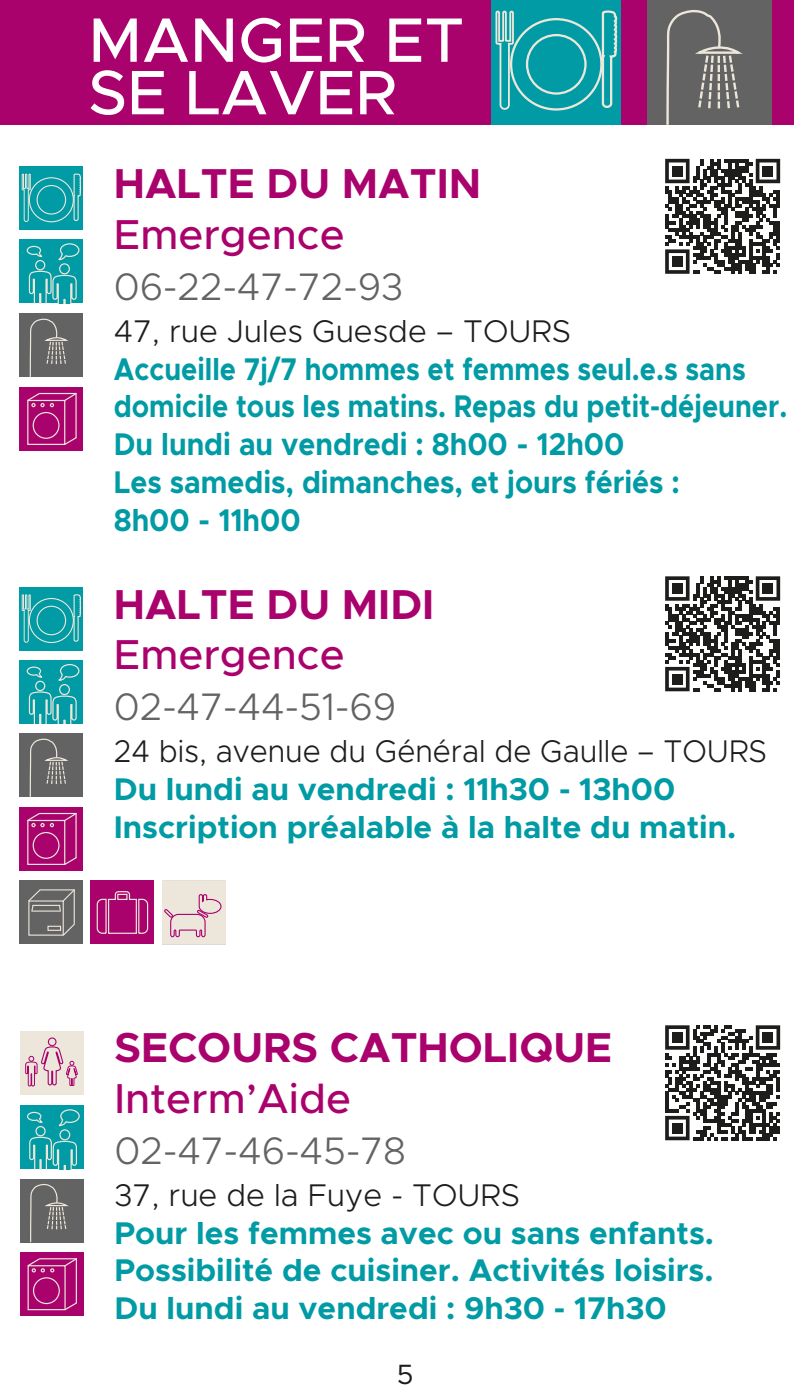
<style>
.page{position:relative;width:794px;height:1389px;background:#fff}
.page>*{position:absolute;margin:0;border:0;box-sizing:border-box;transform-origin:0 0}
.t1{font:500 63px/52.5px "Metropolis";color:#fff}
.t2{font:700 42px "Metropolis";color:#aa026d}
.t3{font:500 42px "Metropolis";color:#aa026d}
.t4{font:300 38.5px "Metropolis";color:#646363}
.t5{font:700 31.5px/37.8px "Metropolis";color:#009ba4;text-align:justify}
.t6{font:700 31.5px/37.8px "Metropolis";color:#009ba4;scale:.87 1}
.t7{font:300 31.5px "Metropolis";color:#1d1d1b}
.t8{font:300 31.5px "Metropolis";color:#1d1d1b;scale:.96 1}
.t9{font:28px "Metropolis";color:#1d1d1b}
</style>
<div class="page">
<div style="left:20px;top:1031px;width:64px;height:63px;background:#ede7db"></div>
<div style="left:48px;top:1037px;width:9px;height:9px;border:1px solid #aa026d;border-radius:50%"></div>
<svg style="left:25px;top:1044px;width:53px;height:43px"></svg>
<div style="left:20px;top:1105px;width:64px;height:64px;background:#009ba4"></div>
<svg style="left:27px;top:1111px;width:16px;height:12px"></svg>
<svg style="left:58px;top:1109px;width:22px;height:18px"></svg>
<div style="left:35px;top:1126px;width:11px;height:10px;border:1px solid #ede7db;border-radius:50%"></div>
<div style="left:59px;top:1129px;width:11px;height:11px;border:1px solid #ede7db;border-radius:50%"></div>
<svg style="left:29px;top:1136px;width:48px;height:33px"></svg>
<div style="left:20px;top:1253px;width:63px;height:63px;background:#aa026d"></div>
<div style="left:28px;top:1265px;width:38px;height:45px;border:1px solid #ede7db"></div>
<svg style="left:63px;top:1259px;width:13px;height:8px"></svg>
<svg style="left:63px;top:1301px;width:14px;height:10px"></svg>
<hr style="left:39px;top:1258px;width:38px;height:1px;background:#ede7db">
<hr style="left:76px;top:1259px;width:1px;height:44px;background:#ede7db">
<div style="left:33px;top:1277px;width:27px;height:27px;border:1px solid #ede7db;border-radius:50%"></div>
<svg style="left:27px;top:1258px;width:27px;height:14px"></svg>
<div style="left:20px;top:1179px;width:63px;height:63px;background:#646363"></div>
<svg style="left:30px;top:1183px;width:39px;height:59px"></svg>
<div style="left:19px;top:660px;width:64px;height:64px;background:#009ba4"></div>
<svg style="left:26px;top:666px;width:17px;height:12px"></svg>
<svg style="left:58px;top:664px;width:22px;height:17px"></svg>
<div style="left:35px;top:681px;width:10px;height:10px;border:1px solid #ede7db;border-radius:50%"></div>
<div style="left:59px;top:684px;width:11px;height:11px;border:1px solid #ede7db;border-radius:50%"></div>
<svg style="left:28px;top:691px;width:49px;height:33px"></svg>
<div style="left:20px;top:587px;width:63px;height:63px;background:#009ba4"></div>
<svg style="left:21px;top:594px;width:10px;height:49px"></svg>
<svg style="left:73px;top:595px;width:8px;height:47px"></svg>
<div style="left:29px;top:598px;width:45px;height:45px;border:1px solid #ede7db;border-radius:50%"></div>
<div style="left:37px;top:606px;width:29px;height:29px;border:1px solid #ede7db;border-radius:50%"></div>
<div style="left:19px;top:239px;width:64px;height:64px;background:#009ba4"></div>
<svg style="left:26px;top:245px;width:17px;height:12px"></svg>
<svg style="left:58px;top:243px;width:22px;height:18px"></svg>
<div style="left:35px;top:260px;width:10px;height:10px;border:1px solid #ede7db;border-radius:50%"></div>
<div style="left:59px;top:263px;width:11px;height:11px;border:1px solid #ede7db;border-radius:50%"></div>
<svg style="left:28px;top:270px;width:49px;height:33px"></svg>
<div style="left:20px;top:166px;width:63px;height:63px;background:#009ba4"></div>
<svg style="left:21px;top:173px;width:10px;height:49px"></svg>
<svg style="left:73px;top:174px;width:8px;height:48px"></svg>
<div style="left:29px;top:177px;width:45px;height:45px;border:1px solid #ede7db;border-radius:50%"></div>
<div style="left:37px;top:185px;width:29px;height:30px;border:1px solid #ede7db;border-radius:50%"></div>
<div style="left:20px;top:807px;width:63px;height:64px;background:#aa026d"></div>
<div style="left:27px;top:820px;width:38px;height:45px;border:1px solid #ede7db"></div>
<svg style="left:63px;top:812px;width:14px;height:10px"></svg>
<svg style="left:63px;top:856px;width:14px;height:9px"></svg>
<hr style="left:39px;top:813px;width:38px;height:1px;background:#ede7db">
<hr style="left:75px;top:814px;width:2px;height:44px;background:#ede7db">
<div style="left:33px;top:832px;width:27px;height:27px;border:1px solid #ede7db;border-radius:50%"></div>
<svg style="left:27px;top:812px;width:27px;height:15px"></svg>
<div style="left:20px;top:734px;width:63px;height:63px;background:#646363"></div>
<svg style="left:29px;top:738px;width:39px;height:59px"></svg>
<div style="left:20px;top:387px;width:63px;height:64px;background:#aa026d"></div>
<div style="left:27px;top:400px;width:38px;height:45px;border:1px solid #ede7db"></div>
<svg style="left:63px;top:392px;width:14px;height:10px"></svg>
<svg style="left:63px;top:436px;width:14px;height:9px"></svg>
<hr style="left:39px;top:393px;width:38px;height:1px;background:#ede7db">
<hr style="left:75px;top:394px;width:2px;height:44px;background:#ede7db">
<div style="left:33px;top:412px;width:27px;height:27px;border:1px solid #ede7db;border-radius:50%"></div>
<svg style="left:27px;top:392px;width:27px;height:15px"></svg>
<div style="left:20px;top:314px;width:63px;height:63px;background:#646363"></div>
<svg style="left:29px;top:318px;width:39px;height:59px"></svg>
<div style="left:162px;top:881px;width:64px;height:63px;background:#ede7db"></div>
<svg style="left:164px;top:894px;width:58px;height:44px"></svg>
<div style="left:20px;top:881px;width:63px;height:63px;background:#646363"></div>
<div style="left:28px;top:900px;width:36px;height:36px;background:#646363;border:1px solid #ede7db"></div>
<svg style="left:62px;top:923px;width:13px;height:13px"></svg>
<hr style="left:74px;top:890px;width:1px;height:34px;background:#ede7db">
<svg style="left:28px;top:889px;width:47px;height:23px"></svg>
<hr style="left:31px;top:910px;width:30px;height:2px;background:#ede7db">
<div style="left:47px;top:926px;width:14px;height:5px;border:1px solid #ede7db"></div>
<div style="left:91px;top:881px;width:63px;height:63px;background:#aa026d"></div>
<svg style="left:96px;top:892px;width:53px;height:42px"></svg>
<svg style="left:665px;top:159px;width:115px;height:115px"></svg>
<div style="left:672px;top:166px;width:10px;height:10px;background:#1d1d1b"></div>
<div style="left:762px;top:166px;width:11px;height:10px;background:#1d1d1b"></div>
<div style="left:672px;top:256px;width:10px;height:11px;background:#1d1d1b"></div>
<svg style="left:665px;top:576px;width:115px;height:115px"></svg>
<div style="left:672px;top:583px;width:10px;height:11px;background:#1d1d1b"></div>
<div style="left:762px;top:583px;width:11px;height:11px;background:#1d1d1b"></div>
<div style="left:672px;top:674px;width:10px;height:10px;background:#1d1d1b"></div>
<svg style="left:665px;top:1025px;width:115px;height:115px"></svg>
<div style="left:672px;top:1032px;width:10px;height:11px;background:#1d1d1b"></div>
<div style="left:762px;top:1032px;width:11px;height:11px;background:#1d1d1b"></div>
<div style="left:672px;top:1123px;width:10px;height:10px;background:#1d1d1b"></div>
<div style="left:0;top:0;width:794px;height:125px;background:#aa026d"></div>
<div style="left:491px;top:0;width:130px;height:125px;background:#009ba4"></div>
<svg style="left:495px;top:10px;width:20px;height:100px"></svg>
<svg style="left:600px;top:11px;width:17px;height:97px"></svg>
<div style="left:510px;top:18px;width:92px;height:93px;border:2px solid #ede7db;border-radius:50%"></div>
<div style="left:526px;top:34px;width:60px;height:61px;border:2px solid #ede7db;border-radius:50%"></div>
<div style="left:646px;top:0;width:125px;height:125px;background:#646363"></div>
<svg style="left:666px;top:9px;width:77px;height:116px"></svg>
<h1 class="t1" style="left:88px;top:14px;width:378px">MANGER ET<br>SE LAVER</h1>
<h2 class="t2" style="left:114px;top:157px;width:369px">HALTE DU MATIN</h2>
<h2 class="t3" style="left:114px;top:208px;width:232px">Emergence</h2>
<p class="t4" style="left:114px;top:263px;width:291px">06-22-47-72-93</p>
<p class="t7" style="left:114px;top:311px;width:459px">47, rue Jules Guesde – TOURS</p>
<p class="t6" style="left:114px;top:350px;width:775px">Accueille 7j/7 hommes et femmes seul.e.s sans domicile tous les matins. Repas du petit-déjeuner.<br>Du lundi au vendredi : 8h00 - 12h00<br>Les samedis, dimanches, et jours fériés :<br>8h00 - 11h00</p>
<h2 class="t2" style="left:114px;top:578px;width:322px">HALTE DU MIDI</h2>
<h2 class="t3" style="left:114px;top:628px;width:232px">Emergence</h2>
<p class="t4" style="left:114px;top:683px;width:284px">02-47-44-51-69</p>
<p class="t8" style="left:114px;top:732px;width:682px">24 bis, avenue du Général de Gaulle – TOURS</p>
<p class="t5" style="left:114px;top:770px;width:624px">Du lundi au vendredi : 11h30 - 13h00<br>Inscription préalable à la halte du matin.</p>
<h2 class="t2" style="left:114px;top:1021px;width:499px">SECOURS CATHOLIQUE</h2>
<h2 class="t3" style="left:114px;top:1072px;width:238px">Interm’Aide</h2>
<p class="t4" style="left:114px;top:1127px;width:293px">02-47-46-45-78</p>
<p class="t7" style="left:114px;top:1175px;width:407px">37, rue de la Fuye - TOURS</p>
<p class="t5" style="left:114px;top:1214px;width:601px">Pour les femmes avec ou sans enfants.<br>Possibilité de cuisiner. Activités loisirs.<br>Du lundi au vendredi : 9h30 - 17h30</p>
<p class="t9" style="left:397px;top:1357px;width:18px">5</p>
</div>
